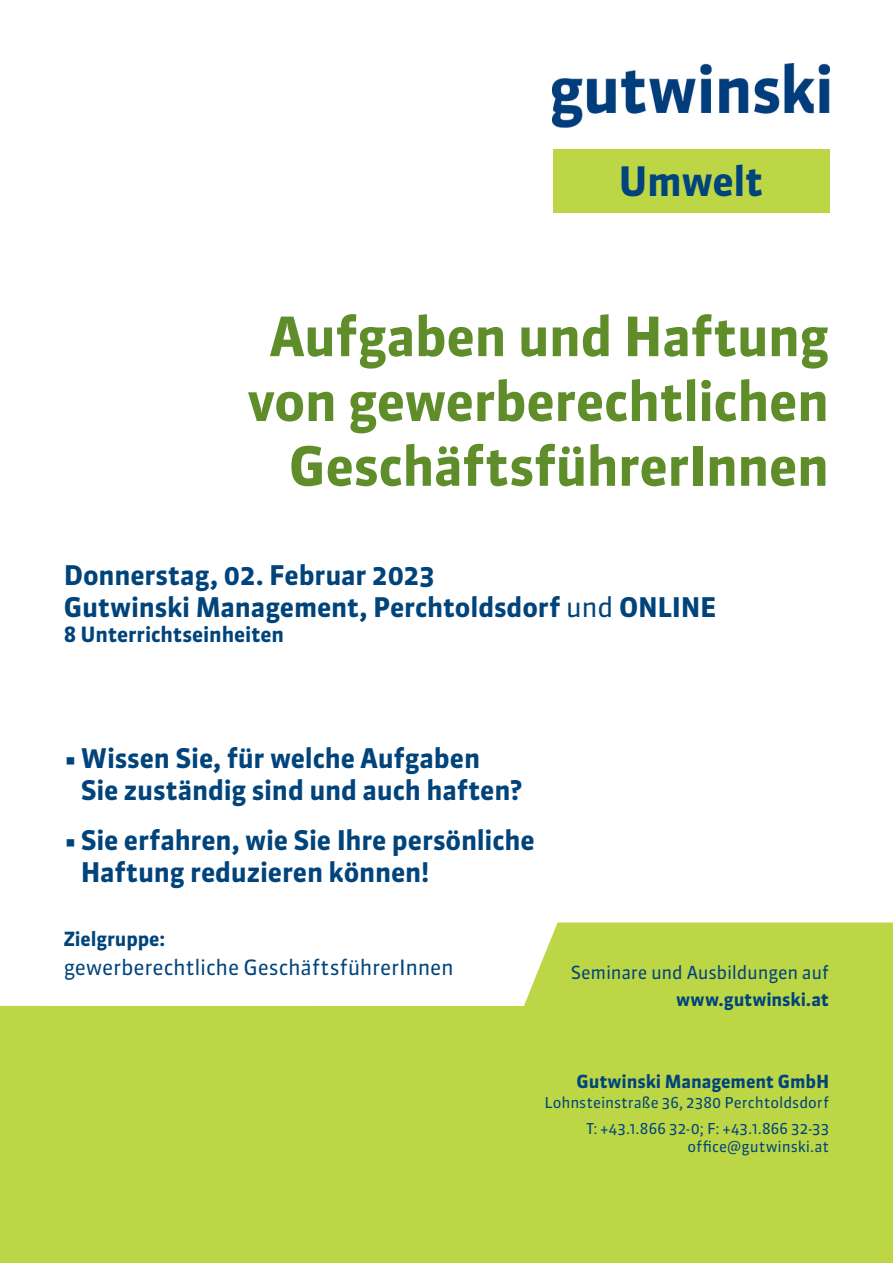
<style>
.page{position:relative;width:893px;height:1263px;background:#fff}
.page>*{position:absolute;margin:0;border:0;box-sizing:border-box;transform-origin:0 0}
.Cover__Seminartitel{font:700 54px/64.8px "Sanuk OT";letter-spacing:-.015em;color:#5f8d2a;text-align:right}
.t1{font:700 40.5px "Sanuk OT";letter-spacing:-.015em;color:#00447b}
.Cover_Datum_Ort{font:700 27px/32.4px "Sanuk OT";letter-spacing:-.005em;color:#00447b}
.Cover_Details_FT{font:21px "Sanuk OT";letter-spacing:-.01em;color:#00447b}
.Cover_Datum_Ort-2{font:700 21px "Sanuk OT";letter-spacing:-.005em;color:#00447b}
.Cover_Details_Head{font:700 19.5px "Sanuk OT";letter-spacing:-.005em;color:#00447b}
.t2{font:700 18px "Sanuk OT";letter-spacing:-.005em;color:#00447b}
.t3{font:18px "Sanuk OT";letter-spacing:-.015em;color:#00447b}
.t4{font:15px/26.5px "Sanuk OT";color:#00447b;text-align:right}
.s1{font-weight:400}
</style>
<div class="page">
<svg style="left:0;top:922px;width:893px;height:341px;fill:#bcd646"></svg>
<div style="left:553px;top:149px;width:276px;height:64px;background:#bcd646"></div>
<img style="left:552px;top:64px;width:277px;height:64px">
<h2 class="t1" style="left:619px;top:156px;width:146px">Umwelt</h2>
<p class="Cover__Seminartitel" style="left:247px;top:304px;width:583px">Aufgaben und Haftung von gewerberechtlichen<br>GeschäftsführerInnen</p>
<p class="Cover_Datum_Ort" style="left:64px;top:559px;width:654px">Donnerstag, 02. Februar 2023<br>Gutwinski Management, Perchtoldsdorf <span class="s1">und</span> ONLINE</p>
<p class="Cover_Datum_Ort-2" style="left:64px;top:621px;width:222px">8 Unterrichtseinheiten</p>
<p class="Cover_Datum_Ort" style="left:81px;top:742px;width:443px;text-indent:-17px">•Wissen Sie, für welche Aufgaben<br>Sie zuständig sind und auch haften?</p>
<p class="Cover_Datum_Ort" style="left:81px;top:824px;width:455px;text-indent:-17px">•Sie erfahren, wie Sie Ihre persönliche<br>Haftung reduzieren können!</p>
<p class="Cover_Details_Head" style="left:64px;top:926px;width:103px">Zielgruppe:</p>
<p class="Cover_Details_FT" style="left:64px;top:954px;width:392px">gewerberechtliche GeschäftsführerInnen</p>
<p class="t3" style="left:571px;top:961px;width:260px">Seminare und Ausbildungen auf</p>
<p class="t2" style="left:676px;top:988px;width:154px">www.gutwinski.at</p>
<p class="t2" style="left:577px;top:1070px;width:254px">Gutwinski Management GmbH</p>
<p class="t4" style="left:544px;top:1089px;width:286px">Lohnsteinstraße 36, 2380 Perchtoldsdorf<br>T: +43.1.866 32-0; F: +43.1.866 32-33</p>
<p class="t4" style="left:687px;top:1134px;width:143px">office@gutwinski.at</p>
</div>
